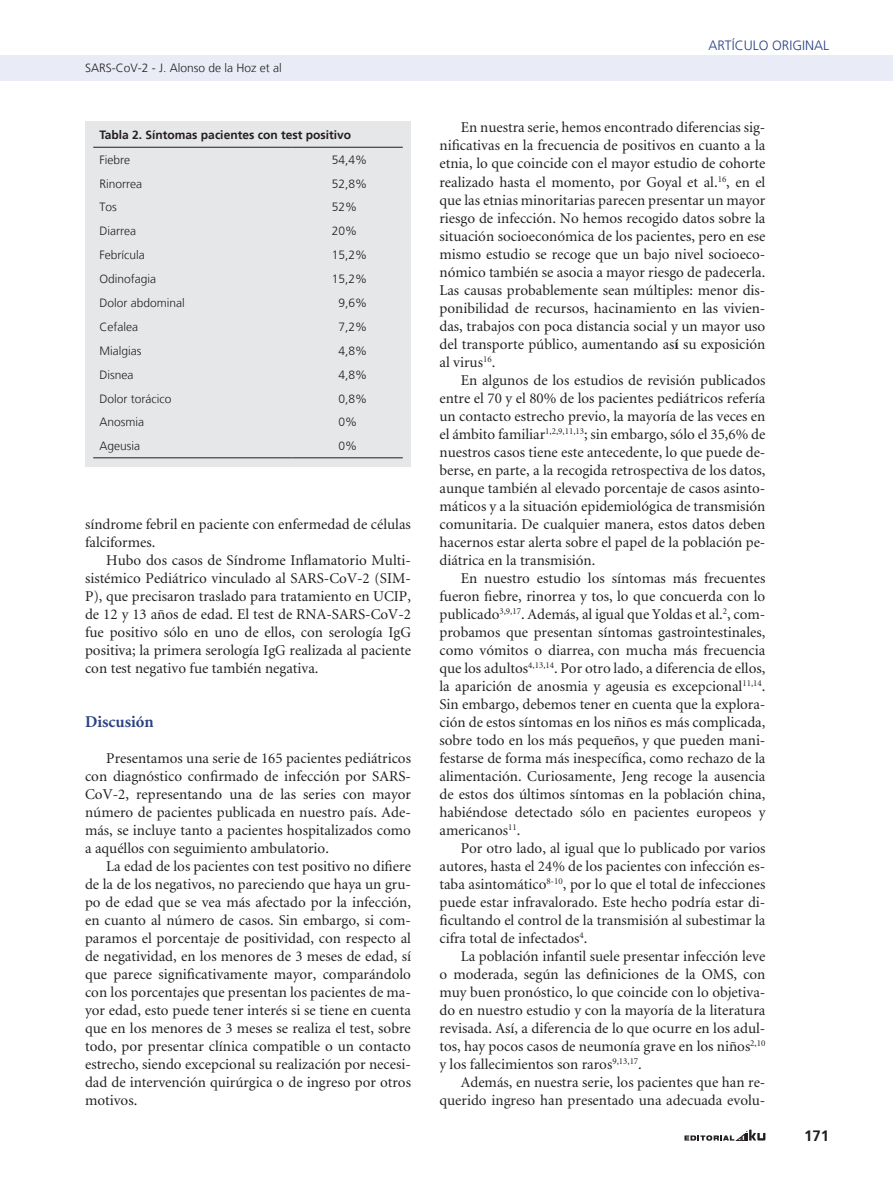
<style>
.page{position:relative;width:893px;height:1191px;background:#fff}
.page>*{position:absolute;margin:0;border:0;box-sizing:border-box;transform-origin:0 0}
.t1{font:700 16.5px "Minion";color:#2a4282}
.t2{font:15px/18px "Minion";color:#231f20;text-align:justify}
.t3{font:700 15px "Frutiger LT";color:#231f20}
.t4{font:300 13.5px "Frutiger LT";color:#2a4282}
.t5{font:300 12px "Frutiger LT";color:#231f20}
.t6{font:700 12px "Frutiger LT";color:#231f20}
.s1{font-weight:700}
</style>
<div class="page">
<svg style="left:684px;top:1129px;width:81px;height:11px"></svg>
<div style="left:0;top:55px;width:893px;height:26px;background:#e9ecf6"></div>
<div style="left:85px;top:121px;width:326px;height:346px;background:#e6e7e9"></div>
<hr style="left:93px;top:147px;width:199px;height:1px;background:#231f20">
<hr style="left:292px;top:147px;width:111px;height:1px;background:#231f20">
<hr style="left:93px;top:457px;width:199px;height:1px;background:#231f20">
<hr style="left:292px;top:457px;width:111px;height:1px;background:#231f20">
<p class="t5" style="left:85px;top:61px;width:198px">SARS-CoV-2 - J. Alonso de la Hoz et al</p>
<p class="t6" style="left:100px;top:127px;width:253px">Tabla 2. Síntomas pacientes con test positivo</p>
<p class="t5" style="left:100px;top:153px;width:32px">Fiebre</p>
<p class="t5" style="left:332px;top:153px;width:37px">54,4%</p>
<p class="t5" style="left:100px;top:177px;width:44px">Rinorrea</p>
<p class="t5" style="left:332px;top:177px;width:37px">52,8%</p>
<p class="t5" style="left:100px;top:200px;width:19px">Tos</p>
<p class="t5" style="left:332px;top:200px;width:27px">52%</p>
<p class="t5" style="left:100px;top:224px;width:38px">Diarrea</p>
<p class="t5" style="left:332px;top:224px;width:27px">20%</p>
<p class="t5" style="left:100px;top:248px;width:47px">Febrícula</p>
<p class="t5" style="left:332px;top:248px;width:37px">15,2%</p>
<p class="t5" style="left:100px;top:272px;width:58px">Odinofagia</p>
<p class="t5" style="left:332px;top:272px;width:37px">15,2%</p>
<p class="t5" style="left:100px;top:296px;width:87px">Dolor abdominal</p>
<p class="t5" style="left:338px;top:296px;width:30px">9,6%</p>
<p class="t5" style="left:100px;top:320px;width:40px">Cefalea</p>
<p class="t5" style="left:338px;top:320px;width:30px">7,2%</p>
<p class="t5" style="left:100px;top:344px;width:43px">Mialgias</p>
<p class="t5" style="left:338px;top:344px;width:30px">4,8%</p>
<p class="t5" style="left:100px;top:368px;width:36px">Disnea</p>
<p class="t5" style="left:338px;top:368px;width:30px">4,8%</p>
<p class="t5" style="left:100px;top:392px;width:74px">Dolor torácico</p>
<p class="t5" style="left:338px;top:392px;width:30px">0,8%</p>
<p class="t5" style="left:100px;top:415px;width:46px">Anosmia</p>
<p class="t5" style="left:338px;top:415px;width:20px">0%</p>
<p class="t5" style="left:100px;top:439px;width:42px">Ageusia</p>
<p class="t5" style="left:338px;top:439px;width:20px">0%</p>
<p class="t2" style="left:85px;top:515px;width:327px">síndrome febril en paciente con enfermedad de células falciformes.</p>
<p class="t2" style="left:85px;top:551px;width:327px;text-indent:21px">Hubo dos casos de Síndrome Inflamatorio Multi&shy;sistémico Pediátrico vinculado al SARS-CoV-2 (SIM-P), que precisaron traslado para tratamiento en UCIP, de 12 y 13 años de edad. El test de RNA-SARS-CoV-2 fue positivo sólo en uno de ellos, con serología IgG positiva; la primera serología IgG realizada al paciente con test negativo fue también negativa.</p>
<p class="t1" style="left:85px;top:713px;width:70px">Discusión</p>
<p class="t2" style="left:85px;top:749px;width:327px;text-indent:21px">Presentamos una serie de 165 pacientes pediátricos con diagnóstico confirmado de infección por SARS-CoV-2, representando una de las series con mayor número de pacientes publicada en nuestro país. Ade&shy;más, se incluye tanto a pacientes hospitalizados como a aquéllos con seguimiento ambulatorio.</p>
<p class="t2" style="left:85px;top:857px;width:327px;text-indent:21px">La edad de los pacientes con test positivo no difiere de la de los negativos, no pareciendo que haya un gru&shy;po de edad que se vea más afectado por la infección, en cuanto al número de casos. Sin embargo, si com&shy;paramos el porcentaje de positividad, con respecto al de negatividad, en los menores de 3 meses de edad, sí que parece significativamente mayor, comparándolo con los porcentajes que presentan los pacientes de ma&shy;yor edad, esto puede tener interés si se tiene en cuenta que en los menores de 3 meses se realiza el test, sobre todo, por presentar clínica compatible o un contacto estrecho, siendo excepcional su realización por necesi&shy;dad de intervención quirúrgica o de ingreso por otros motivos.</p>
<p class="t4" style="left:708px;top:38px;width:18px">Artículo</p>
<p class="t4" style="left:772px;top:38px;width:18px">Original</p>
<p class="t2" style="left:439px;top:119px;width:327px;text-indent:21px">En nuestra serie, hemos encontrado diferencias sig&shy;nificativas en la frecuencia de positivos en cuanto a la etnia, lo que coincide con el mayor estudio de cohorte realizado hasta el momento, por Goyal et al.<sup>16</sup>, en el que las etnias minoritarias parecen presentar un mayor riesgo de infección. No hemos recogido datos sobre la situación socioeconómica de los pacientes, pero en ese mismo estudio se recoge que un bajo nivel socioeco&shy;nómico también se asocia a mayor riesgo de padecerla.<br>Las causas probablemente sean múltiples: menor dis&shy;ponibilidad de recursos, hacinamiento en las vivien&shy;das, trabajos con poca distancia social y un mayor uso del transporte público, aumentando as<span class="s1">í</span> su exposición al virus<sup>16</sup>.</p>
<p class="t2" style="left:439px;top:371px;width:327px;text-indent:21px">En algunos de los estudios de revisión publicados entre el 70 y el 80% de los pacientes pediátricos refería un contacto estrecho previo, la mayoría de las veces en el ámbito familiar<sup>1,2,9,11,13</sup>; sin embargo, sólo el 35,6% de nuestros casos tiene este antecedente, lo que puede de&shy;berse, en parte, a la recogida retrospectiva de los datos, aunque también al elevado porcentaje de casos asinto&shy;máticos y a la situación epidemiológica de transmisión comunitaria. De cualquier manera, estos datos deben hacernos estar alerta sobre el papel de la población pe&shy;diátrica en la transmisión.</p>
<p class="t2" style="left:439px;top:569px;width:327px;text-indent:21px">En nuestro estudio los síntomas más frecuentes fueron fiebre, rinorrea y tos, lo que concuerda con lo publicado<sup>3,9,17</sup>. Además, al igual que Yoldas et al.<sup>2</sup>, com&shy;probamos que presentan síntomas gastrointestinales, como vómitos o diarrea, con mucha más frecuencia que los adultos<sup>4,13,14</sup>. Por otro lado, a diferencia de ellos, la aparición de anosmia y ageusia es excepcional<sup>11,14</sup>.<br>Sin embargo, debemos tener en cuenta que la explora&shy;ción de estos síntomas en los niños es más complicada, sobre todo en los más pequeños, y que pueden mani&shy;festarse de forma más inespecífica, como rechazo de la alimentación. Curiosamente, Jeng recoge la ausencia de estos dos últimos síntomas en la población china, habiéndose detectado sólo en pacientes europeos y americanos<sup>11</sup>.</p>
<p class="t2" style="left:439px;top:839px;width:327px;text-indent:21px">Por otro lado, al igual que lo publicado por varios autores, hasta el 24% de los pacientes con infección es&shy;taba asintomático<sup>8-10</sup>, por lo que el total de infecciones puede estar infravalorado. Este hecho podría estar di&shy;ficultando el control de la transmisión al subestimar la cifra total de infectados<sup>4</sup>.</p>
<p class="t2" style="left:439px;top:947px;width:327px;text-indent:21px">La población infantil suele presentar infección leve o moderada, según las definiciones de la OMS, con muy buen pronóstico, lo que coincide con lo objetiva&shy;do en nuestro estudio y con la mayoría de la literatura revisada. Así, a diferencia de lo que ocurre en los adul&shy;tos, hay pocos casos de neumonía grave en los niños<sup>2,10 </sup>y los fallecimientos son raros<sup>9,13,17</sup>.</p>
<p class="t2" style="left:439px;top:1073px;width:327px;text-align:right">Además, en nuestra serie, los pacientes que han re&shy;querido ingreso han presentado una adecuada evolu-</p>
<p class="t3" style="left:804px;top:1126px;width:27px">171</p>
</div>
